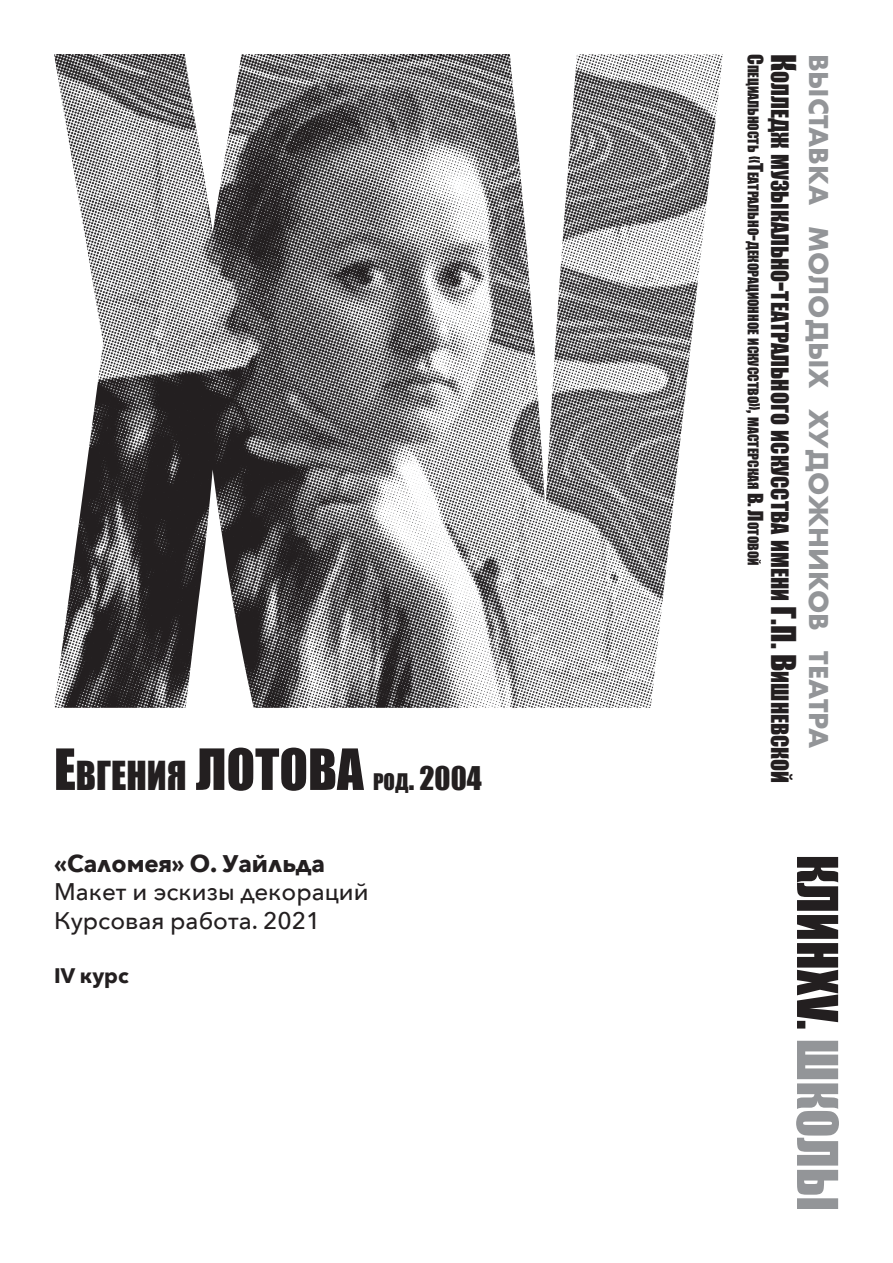
<style>
.page{position:relative;width:893px;height:1263px;background:#fff}
.page>*{position:absolute;margin:0;border:0;box-sizing:border-box;transform-origin:0 0}
.t1{font:52.5px "Impact";color:#231f20}
.t2{font:30px "Impact";color:#231f20}
.t3{font:700 25.2px "Futura";color:#939598}
.t4{font:500 24px/28.8px "Avenir Next";color:#231f20}
.t5{font:700 24px "Avenir Next";color:#231f20}
.t6{font:22.05px "Impact";color:#231f20}
.t7{font:700 21px "Avenir Next";color:#231f20}
.t8{font:13.65px "Impact";color:#231f20}
.s1{font-size:36.75px}
.s2{font-size:21px}
.s3{font-size:19.5px}
.s4{font-size:31.5px}
</style>
<div class="page">
<svg style="left:796px;top:1041px;width:43px;height:168px"></svg>
<svg style="left:797px;top:857px;width:41px;height:171px"></svg>
<img style="left:54px;top:54px;width:669px;height:654px">
<h1 class="t1" style="left:54px;top:729px;width:201px">Е<span class="s1">вгения</span> ЛОТОВА</h1>
<h2 class="t2" style="left:373px;top:755px;width:110px"><span class="s2">род</span>. 2004</h2>
<h3 class="t5" style="left:54px;top:842px;width:273px">«Саломея» О. Уайльда</h3>
<h3 class="t4" style="left:54px;top:877px;width:316px">Макет и эскизы декораций<br>Курсовая работа. 2021</h3>
<h3 class="t7" style="left:54px;top:957px;width:76px">IV курс</h3>
<p class="t8" style="left:764px;top:54px;width:513px;rotate:90deg"><span class="s3">С</span>пециальность <span class="s3">«Т</span>еатрально<span class="s3">-</span>декорационное искусство<span class="s3">»,</span> мастерская <span class="s3">В. Л</span>отовой</p>
<h3 class="t6" style="left:797px;top:54px;width:731px;rotate:90deg"><span class="s4">К</span>олледж музыкально<span class="s4">-</span>театрального искусства имени <span class="s4">Г.П. В</span>ишневской</h3>
<h3 class="t3" style="left:837px;top:54px;width:696px;rotate:90deg">выставка молодых художников театра</h3>
</div>
